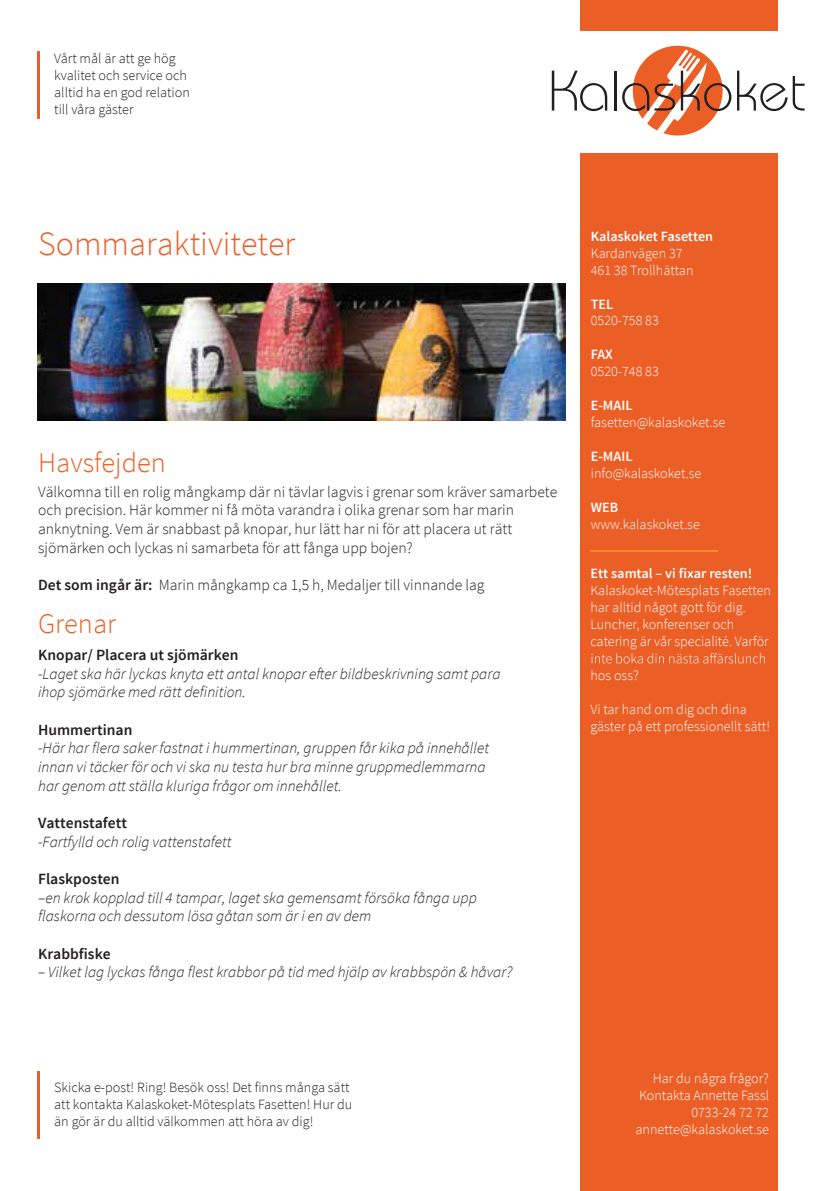
<style>
.page{position:relative;width:840px;height:1191px;background:#fff}
.page>*{position:absolute;margin:0;border:0;box-sizing:border-box;transform-origin:0 0}
.t1{font:300 34px "Source Sans Pro";color:#eb5e26}
.t2{font:300 28.2px "Source Sans Pro";color:#eb5e26}
.t3{font:italic 300 15.6px/18.6px "Source Sans Pro";color:#231f20}
.t4{font:300 15.6px/18.6px "Source Sans Pro";color:#231f20}
.t5{font:600 15.6px "Source Sans Pro";color:#231f20}
.t6{font:300 14.2px/17px "Source Sans Pro";color:#fff}
.t7{font:300 14.2px/17px "Source Sans Pro";color:#231f20}
.t8{font:600 14.2px "Source Sans Pro";color:#fff}
.s1{font-weight:600}
</style>
<div class="page">
<div style="left:580px;top:0;width:197px;height:1191px;background:#eb5e26"></div>
<div style="left:553px;top:31px;width:234px;height:122px;background:#fff"></div>
<svg style="left:591px;top:653px;width:173px;height:10px"></svg>
<hr style="left:37px;top:51px;width:3px;height:67px;background:#eb5e26">
<hr style="left:37px;top:1071px;width:3px;height:67px;background:#eb5e26">
<hr style="left:590px;top:550px;width:127px;height:2px;background:#f28e23">
<svg style="left:551px;top:71px;width:56px;height:40px"></svg>
<hr style="left:614px;top:71px;width:2px;height:40px;background:#231f20">
<svg style="left:622px;top:50px;width:182px;height:86px"></svg>
<img style="left:37px;top:283px;width:528px;height:137px">
<p class="t7" style="left:54px;top:50px;width:137px">Vårt mål är att ge hög kvalitet och service och alltid ha en god relation till våra gäster</p>
<h1 class="t1" style="left:38px;top:223px;width:258px">Sommaraktiviteter</h1>
<h2 class="t2" style="left:38px;top:446px;width:129px">Havsfejden</h2>
<p class="t4" style="left:38px;top:482px;width:520px">Välkomna till en rolig mångkamp där ni tävlar lagvis i grenar som kräver samarbete och precision. Här kommer ni få möta varandra i olika grenar som har marin anknytning. Vem är snabbast på knopar, hur lätt har ni för att placera ut rätt sjömärken och lyckas ni samarbeta för att fånga upp bojen?</p>
<p class="t4" style="left:38px;top:575px;width:447px"><span class="s1">Det som ingår är:</span> Marin mångkamp ca 1,5 h, Medaljer till vinnande lag</p>
<h2 class="t2" style="left:38px;top:606px;width:79px">Grenar</h2>
<p class="t5" style="left:38px;top:645px;width:202px">Knopar/ Placera ut sjömärken</p>
<p class="t3" style="left:38px;top:664px;width:463px">-Laget ska här lyckas knyta ett antal knopar efter bildbeskrivning samt para ihop sjömärke med rätt definition.</p>
<p class="t5" style="left:38px;top:719px;width:96px">Hummertinan</p>
<p class="t3" style="left:38px;top:739px;width:452px">-Här har flera saker fastnat i hummertinan, gruppen får kika på innehållet innan vi täcker för och vi ska nu testa hur bra minne gruppmedlemmarna har genom att ställa kluriga frågor om innehållet.</p>
<p class="t5" style="left:38px;top:813px;width:90px">Vattenstafett</p>
<p class="t3" style="left:38px;top:832px;width:195px">-Fartfylld och rolig vattenstafett</p>
<p class="t5" style="left:38px;top:869px;width:83px">Flaskposten</p>
<p class="t3" style="left:38px;top:888px;width:440px">–en krok kopplad till 4 tampar, laget ska gemensamt försöka fånga upp flaskorna och dessutom lösa gåtan som är i en av dem</p>
<p class="t5" style="left:38px;top:943px;width:74px">Krabbfiske</p>
<p class="t3" style="left:38px;top:963px;width:475px">– Vilket lag lyckas fånga flest krabbor på tid med hjälp av krabbspön &amp; håvar?</p>
<p class="t8" style="left:590px;top:227px;width:124px">Kalaskoket Fasetten</p>
<p class="t6" style="left:590px;top:244px;width:104px">Kardanvägen 37<br>461 38 Trollhättan</p>
<p class="t8" style="left:590px;top:295px;width:24px">TEL</p>
<p class="t6" style="left:590px;top:312px;width:70px">0520-758 83</p>
<p class="t8" style="left:590px;top:346px;width:24px">FAX</p>
<p class="t6" style="left:590px;top:363px;width:70px">0520-748 83</p>
<p class="t8" style="left:590px;top:397px;width:43px">E-MAIL</p>
<p class="t6" style="left:590px;top:414px;width:136px">fasetten@kalaskoket.se</p>
<p class="t8" style="left:590px;top:447px;width:43px">E-MAIL</p>
<p class="t6" style="left:590px;top:465px;width:112px">info@kalaskoket.se</p>
<p class="t8" style="left:590px;top:498px;width:29px">WEB</p>
<p class="t6" style="left:590px;top:516px;width:110px">www.kalaskoket.se</p>
<p class="t8" style="left:590px;top:565px;width:163px">Ett samtal – vi fixar resten!</p>
<p class="t6" style="left:590px;top:582px;width:182px">Kalaskoket-Mötesplats Fasetten har alltid något gott för dig.<br>Luncher, konferenser och catering är vår specialité. Varför</p>
<p class="t6" style="left:590px;top:667px;width:50px">hos oss?</p>
<p class="t6" style="left:590px;top:701px;width:181px">Vi tar hand om dig och dina gäster på ett professionellt sätt!</p>
<p class="t7" style="left:54px;top:1078px;width:299px">Skicka e-post! Ring! Besök oss! Det finns många sätt att kontakta Kalaskoket-Mötesplats Fasetten! Hur du än gör är du alltid välkommen att höra av dig!</p>
<p class="t6" style="left:635px;top:1069px;width:135px;text-align:right">Har du några frågor?<br>Kontakta Annette Fassl<br>0733-24 72 72 annette@kalaskoket.se</p>
</div>
